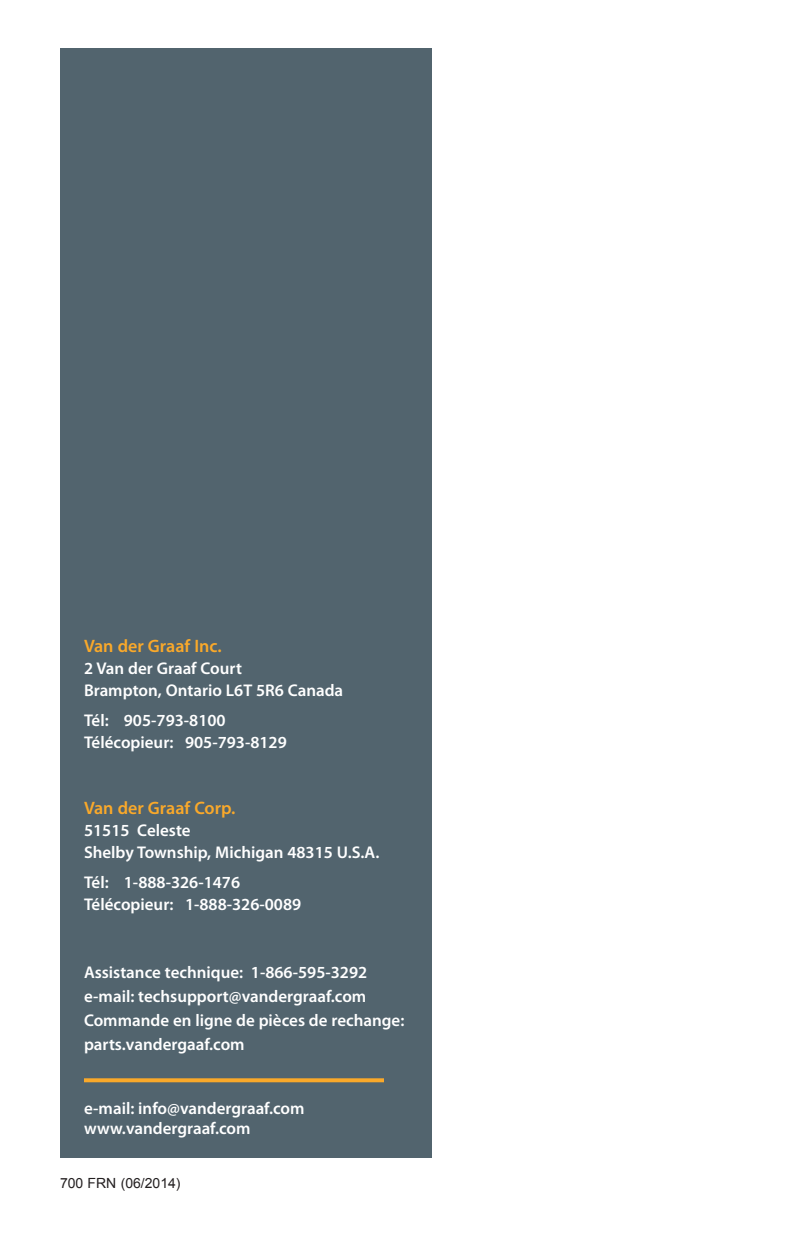
<style>
.page{position:relative;width:792px;height:1236px;background:#fff}
.page>*{position:absolute;margin:0;border:0;box-sizing:border-box;transform-origin:0 0}
.t1{font:600 18px "Myriad Pro";color:#faa92a}
.t2{font:600 17px/22px "Myriad Pro";color:#fff}
.t3{font:14px "Arial";color:#231f20}
</style>
<div class="page">
<div style="left:60px;top:48px;width:372px;height:1110px;background:#52646e"></div>
<svg style="left:84px;top:1078px;width:300px;height:4px"></svg>
<p class="t1" style="left:84px;top:635px;width:139px">Van der Graaf Inc.</p>
<p class="t2" style="left:84px;top:657px;width:261px">2 Van der Graaf Court<br>Brampton, Ontario L6T 5R6 Canada</p>
<p class="t2" style="left:84px;top:709px;width:204px">Tél: 905-793-8100<br>Télécopieur: 905-793-8129</p>
<p class="t1" style="left:84px;top:797px;width:153px">Van der Graaf Corp.</p>
<p class="t2" style="left:84px;top:819px;width:297px">51515 Celeste<br>Shelby Township, Michigan 48315 U.S.A.</p>
<p class="t2" style="left:84px;top:871px;width:219px">Tél: 1-888-326-1476<br>Télécopieur: 1-888-326-0089</p>
<p class="t2" style="left:84px;top:960px;width:322px;line-height:24px">Assistance technique: 1-866-595-3292 e-mail: techsupport@vandergraaf.com Commande en ligne de pièces de rechange: parts.vandergaaf.com</p>
<p class="t2" style="left:84px;top:1098px;width:222px;line-height:20px">e-mail: info@vandergraaf.com www.vandergraaf.com</p>
<p class="t3" style="left:60px;top:1174px;width:122px">700 FRN (06/2014)</p>
</div>
